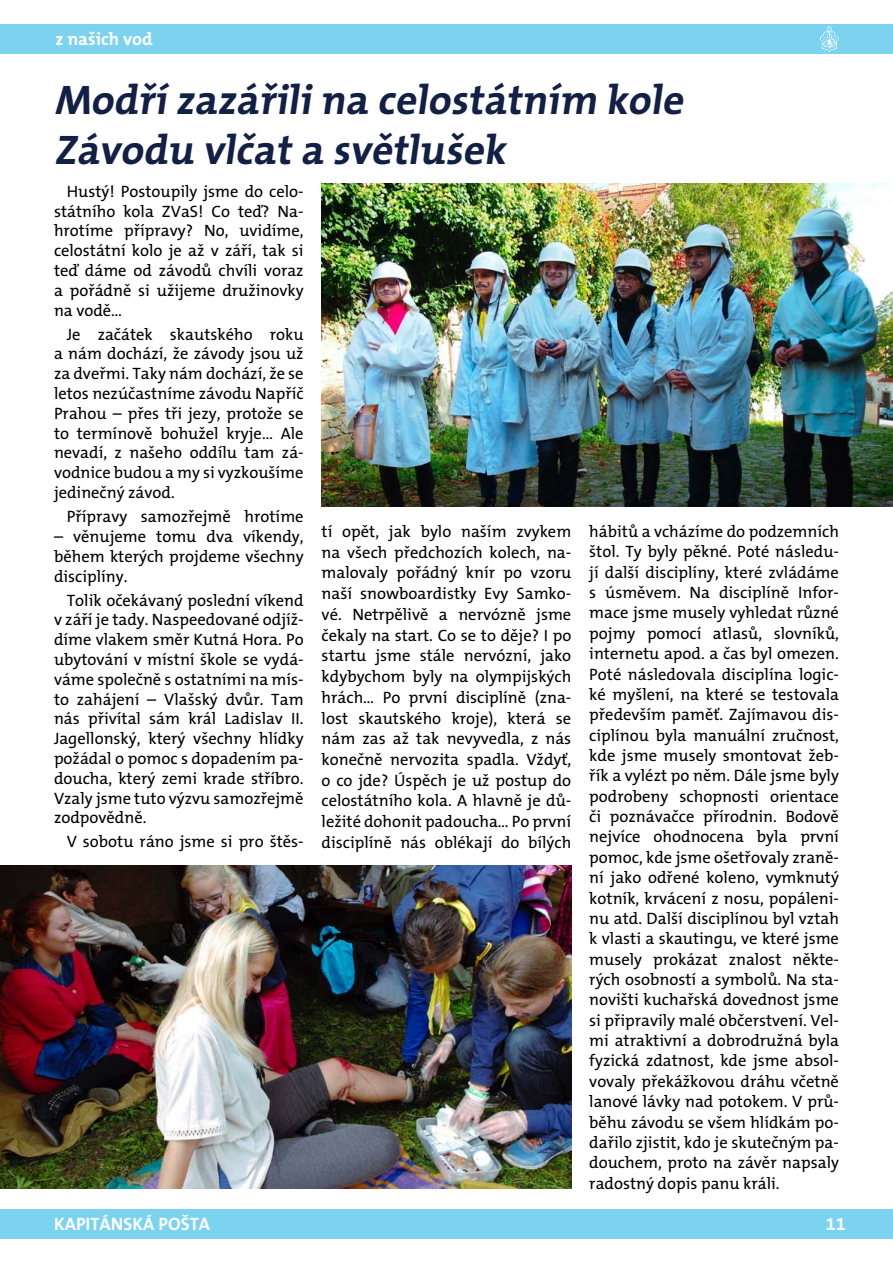
<style>
.page{position:relative;width:893px;height:1263px;background:#fff}
.page>*{position:absolute;margin:0;border:0;box-sizing:border-box;transform-origin:0 0}
.t1{font:700 41.55px/49.8px "The Mix CE B7";color:#132045}
.t2{font:700 18px "The Mix CE B7";color:#fff}
.t3{font:16.5px/20.4px "The Mix CE B5 Plain";color:#000;text-align:justify}
</style>
<div class="page">
<div style="left:0;top:1209px;width:893px;height:30px;background:#7bd3f0"></div>
<div style="left:0;top:24px;width:893px;height:30px;background:#7bd3f0"></div>
<svg style="left:820px;top:26px;width:19px;height:26px"></svg>
<img style="left:322px;top:184px;width:571px;height:323px">
<img style="left:0;top:865px;width:571px;height:323px">
<p class="t2" style="left:55px;top:29px;width:99px">z našich vod</p>
<h1 class="t1" style="left:54px;top:77px;width:638px">Modřízazářilina celostátním kole<br>Závodu vlčat a světlušek</h1>
<p class="t3" style="left:54px;top:182px;width:251px;line-height:19.8px;text-indent:13px">Hustý! Postoupily jsme do celo&shy;státního kola ZVaS! Co teď? Na&shy;hrotíme přípravy? No, uvidíme, celostátní kolo je až v září, tak si teď dáme od závodů chvíli voraz a pořádně si užijeme družinovky na vodě…</p>
<p class="t3" style="left:54px;top:325px;width:251px;line-height:19.8px;text-indent:13px">Je začátek skautského roku a nám dochází, že závody jsou už za dveřmi. Taky nám dochází, že se letos nezúčastníme závodu Napříč Prahou – přes tři jezy, protože se to termínově bohužel kryje… Ale nevadí, z našeho oddílu tam zá&shy;vodnice budou a my si vyzkoušíme jedinečný závod.</p>
<p class="t3" style="left:67px;top:507px;width:238px">Přípravy samozřejmě hrotíme</p>
<p class="t3" style="left:54px;top:527px;width:251px;line-height:19.8px">– věnujeme tomu dva víkendy, během kterých projdeme všechny disciplíny.</p>
<p class="t3" style="left:54px;top:591px;width:251px;line-height:19.8px;text-indent:13px">Tolik očekávaný poslední víkend v září je tady. Naspeedované odjíž&shy;díme vlakem směr Kutná Hora. Po ubytování v místní škole se vydá&shy;váme společně s ostatními na mís&shy;to zahájení – Vlašský dvůr. Tam nás přivítal sám král Ladislav II.<br>Jagellonský, který všechny hlídky požádal o pomoc s dopadením pa&shy;doucha, který zemi krade stříbro.<br>Vzaly jsme tuto výzvu samozřejmě zodpovědně.</p>
<p class="t3" style="left:67px;top:832px;width:238px">V sobotu ráno jsme si pro štěs-</p>
<p class="t3" style="left:322px;top:522px;width:251px">tí opět, jak bylo naším zvykem na všech předchozích kolech, na&shy;malovaly pořádný knír po vzoru naší snowboardistky Evy Samko&shy;vé. Netrpělivě a nervózně jsme čekaly na start. Co se to děje? I po startu jsme stále nervózní, jako kdybychom byly na olympijských hrách… Po první disciplíně (zna&shy;lost skautského kroje), která se nám zas až tak nevyvedla, z nás konečně nervozita spadla. Vždyť, o co jde? Úspěch je už postup do celostátního kola. A hlavně je dů&shy;ležité dohonit padoucha… Po první disciplíně nás oblékají do bílých</p>
<p class="t3" style="left:589px;top:522px;width:251px">hábitů a vcházíme do podzemních štol. Ty byly pěkné. Poté následu&shy;jí další disciplíny, které zvládáme s úsměvem. Na disciplíně Infor&shy;mace jsme musely vyhledat různé pojmy pomocí atlasů, slovníků, internetu apod. a čas byl omezen.<br>Poté následovala disciplína logic&shy;ké myšlení, na které se testovala především paměť. Zajímavou dis&shy;ciplínou byla manuální zručnost, kde jsme musely smontovat žeb&shy;řík a vylézt po něm. Dále jsme byly podrobeny schopnosti orientace či poznávačce přírodnin. Bodově nejvíce ohodnocena byla první pomoc, kde jsme ošetřovaly zraně&shy;ní jako odřené koleno, vymknutý kotník, krvácení z nosu, popáleni&shy;nu atd. Další disciplínou byl vztah k vlasti a skautingu, ve které jsme musely prokázat znalost někte&shy;rých osobností a symbolů. Na sta&shy;novišti kuchařská dovednost jsme si připravily malé občerstvení. Vel&shy;mi atraktivní a dobrodružná byla fyzická zdatnost, kde jsme absol&shy;vovaly překážkovou dráhu včetně lanové lávky nad potokem. V prů&shy;běhu závodu se všem hlídkám po&shy;dařilo zjistit, kdo je skutečným pa&shy;douchem, proto na závěr napsaly radostný dopis panu králi.</p>
<p class="t2" style="left:54px;top:1214px;width:158px">KAPITÁNSKÁ POŠTA</p>
<p class="t2" style="left:826px;top:1214px;width:21px">11</p>
</div>
